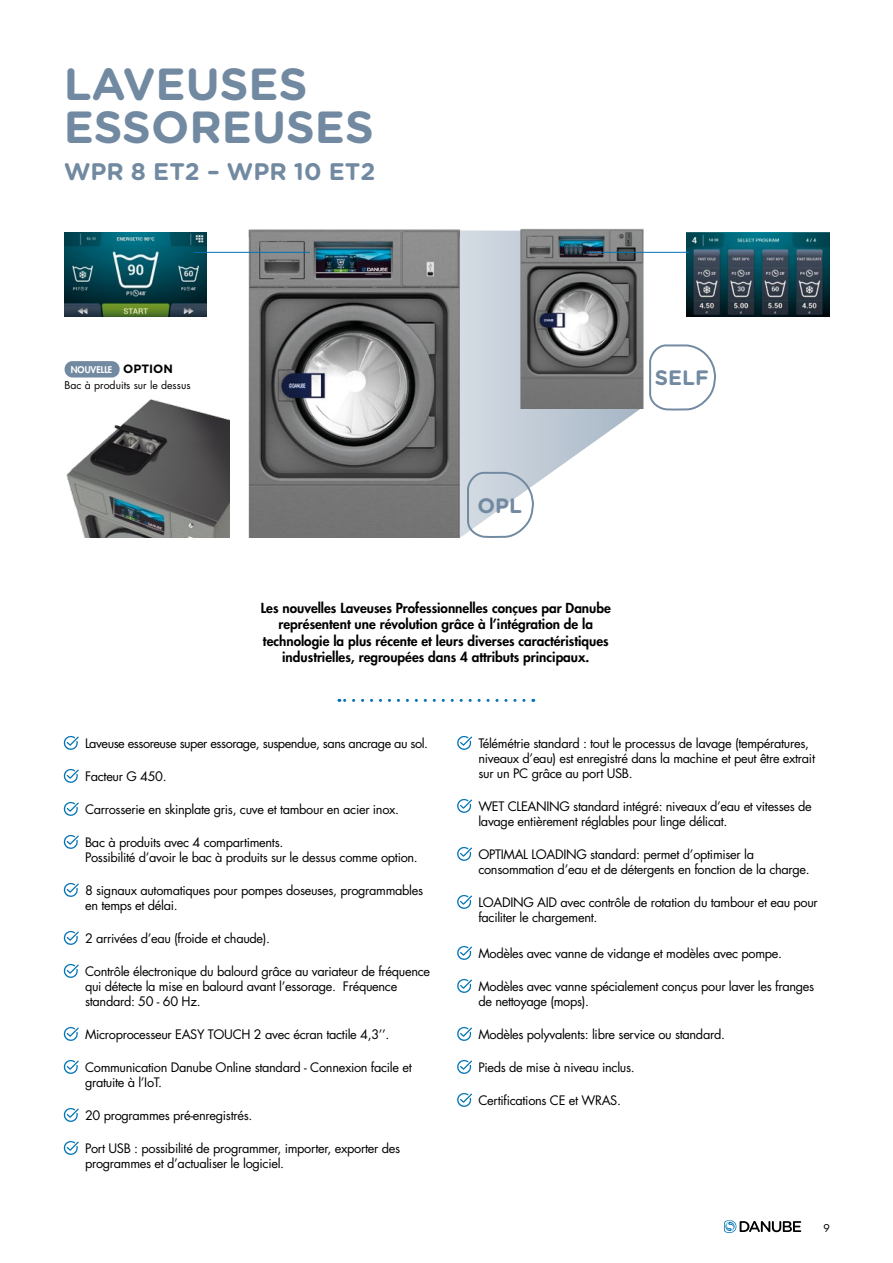
<style>
.page{position:relative;width:893px;height:1263px;background:#fff}
.page>*{position:absolute;margin:0;border:0;box-sizing:border-box;transform-origin:0 0}
.t1{font:700 45px/43.5px "Gotham Rounded";color:#728aa1}
.t2{font:700 24px "Gotham Rounded";color:#728aa1}
.t3{font:700 20.85px "Gotham Rounded";color:#728aa1}
.t4{font:800 13.5px/16.5px "Futura Std";color:#000;text-align:center}
.t5{font:12.75px/15px "Futura Std";letter-spacing:-.025em;color:#000}
.t6{font:10.5px "Futura Std";color:#000}
.t7{font:800 9px "Futura Std";color:#fff}
.s1{font-family:"Gotham";font-weight:700;font-size:12px;color:#000}
</style>
<div class="page">
<svg style="left:724px;top:1220px;width:77px;height:13px"></svg>
<svg style="left:63px;top:735px;width:16px;height:15px"></svg>
<svg style="left:63px;top:768px;width:16px;height:15px"></svg>
<svg style="left:63px;top:801px;width:16px;height:15px"></svg>
<svg style="left:63px;top:834px;width:16px;height:15px"></svg>
<svg style="left:63px;top:882px;width:16px;height:15px"></svg>
<svg style="left:63px;top:931px;width:16px;height:14px"></svg>
<svg style="left:63px;top:964px;width:16px;height:14px"></svg>
<svg style="left:63px;top:1027px;width:16px;height:14px"></svg>
<svg style="left:63px;top:1060px;width:16px;height:14px"></svg>
<svg style="left:63px;top:1108px;width:16px;height:14px"></svg>
<svg style="left:63px;top:1141px;width:16px;height:14px"></svg>
<svg style="left:457px;top:735px;width:15px;height:15px"></svg>
<svg style="left:457px;top:798px;width:15px;height:15px"></svg>
<svg style="left:457px;top:846px;width:15px;height:15px"></svg>
<svg style="left:457px;top:894px;width:15px;height:15px"></svg>
<svg style="left:457px;top:945px;width:15px;height:15px"></svg>
<svg style="left:457px;top:978px;width:15px;height:15px"></svg>
<svg style="left:457px;top:1027px;width:15px;height:14px"></svg>
<svg style="left:457px;top:1060px;width:15px;height:14px"></svg>
<svg style="left:457px;top:1093px;width:15px;height:14px"></svg>
<img style="left:687px;top:233px;width:142px;height:84px">
<img style="left:65px;top:233px;width:142px;height:84px">
<svg style="left:458px;top:230px;width:182px;height:309px"></svg>
<img style="left:248px;top:229px;width:228px;height:309px">
<img style="left:490px;top:228px;width:155px;height:181px">
<img style="left:565px;top:244px;width:18px;height:10px">
<svg style="left:339px;top:699px;width:185px;height:3px"></svg>
<hr style="left:194px;top:252px;width:116px;height:1px;background:#0073b5">
<hr style="left:587px;top:252px;width:102px;height:1px;background:#0073b5">
<svg style="left:466px;top:471px;width:70px;height:68px"></svg>
<svg style="left:649px;top:344px;width:67px;height:67px"></svg>
<img style="left:66px;top:399px;width:163px;height:139px">
<div style="left:65px;top:361px;width:55px;height:16px;background:#728aa1;border-radius:8px"></div>
<h1 class="t1" style="left:64px;top:60px;width:312px">LAVEUSES<br>ESSOREUSES</h1>
<h2 class="t2" style="left:64px;top:154px;width:313px">WPR 8 ET2 – WPR 10 ET2</h2>
<p class="t7" style="left:71px;top:364px;width:104px">NOUVELLE <span class="s1">OPTION</span></p>
<p class="t6" style="left:65px;top:379px;width:127px">Bac à produits sur le dessus</p>
<h3 class="t3" style="left:477px;top:490px;width:46px">OPL</h3>
<p class="t4" style="left:261px;top:599px;width:351px">Les nouvelles Laveuses Professionnelles conçues par Danube représentent une révolution grâce à l’intégration de la technologie la plus récente et leurs diverses caractéristiques industrielles, regroupées dans 4 attributs principaux.</p>
<h3 class="t3" style="left:655px;top:363px;width:55px">SELF</h3>
<p class="t5" style="left:85px;top:736px;width:344px">Laveuse essoreuse super essorage, suspendue, sans ancrage au sol.</p>
<p class="t5" style="left:85px;top:769px;width:83px">Facteur G 450.</p>
<p class="t5" style="left:85px;top:802px;width:316px">Carrosserie en skinplate gris, cuve et tambour en acier inox.</p>
<p class="t5" style="left:85px;top:835px;width:334px">Bac à produits avec 4 compartiments.<br>Possibilité d’avoir le bac à produits sur le dessus comme option.</p>
<p class="t5" style="left:85px;top:883px;width:340px">8 signaux automatiques pour pompes doseuses, programmables en temps et délai.</p>
<p class="t5" style="left:85px;top:931px;width:187px">2 arrivées d’eau (froide et chaude).</p>
<p class="t5" style="left:85px;top:964px;width:347px">Contrôle électronique du balourd grâce au variateur de fréquence qui détecte la mise en balourd avant l’essorage. Fréquence standard: 50 - 60 Hz.</p>
<p class="t5" style="left:85px;top:1027px;width:306px">Microprocesseur EASY TOUCH 2 avec écran tactile 4,3’’.</p>
<p class="t5" style="left:85px;top:1060px;width:328px">Communication Danube Online standard - Connexion facile et gratuite à l’IoT.</p>
<p class="t5" style="left:85px;top:1108px;width:169px">20 programmes pré-enregistrés.</p>
<p class="t5" style="left:85px;top:1141px;width:317px">Port USB : possibilité de programmer, importer, exporter des programmes et d’actualiser le logiciel.</p>
<p class="t5" style="left:478px;top:736px;width:338px">Télémétrie standard : tout le processus de lavage (températures, niveaux d’eau) est enregistré dans la machine et peut être extrait sur un PC grâce au port USB.</p>
<p class="t5" style="left:478px;top:799px;width:335px">WET CLEANING standard intégré: niveaux d’eau et vitesses de lavage entièrement réglables pour linge délicat.</p>
<p class="t5" style="left:478px;top:847px;width:333px">OPTIMAL LOADING standard: permet d’optimiser la consommation d’eau et de détergents en fonction de la charge.</p>
<p class="t5" style="left:478px;top:895px;width:341px">LOADING AID avec contrôle de rotation du tambour et eau pour faciliter le chargement.</p>
<p class="t5" style="left:478px;top:946px;width:305px">Modèles avec vanne de vidange et modèles avec pompe.</p>
<p class="t5" style="left:478px;top:979px;width:337px">Modèles avec vanne spécialement conçus pour laver les franges de nettoyage (mops).</p>
<p class="t5" style="left:478px;top:1027px;width:248px">Modèles polyvalents: libre service ou standard.</p>
<p class="t5" style="left:478px;top:1060px;width:158px">Pieds de mise à niveau inclus.</p>
<p class="t5" style="left:478px;top:1093px;width:144px">Certifications CE et WRAS.</p>
<p class="t6" style="left:823px;top:1221px;width:8px">9</p>
</div>
